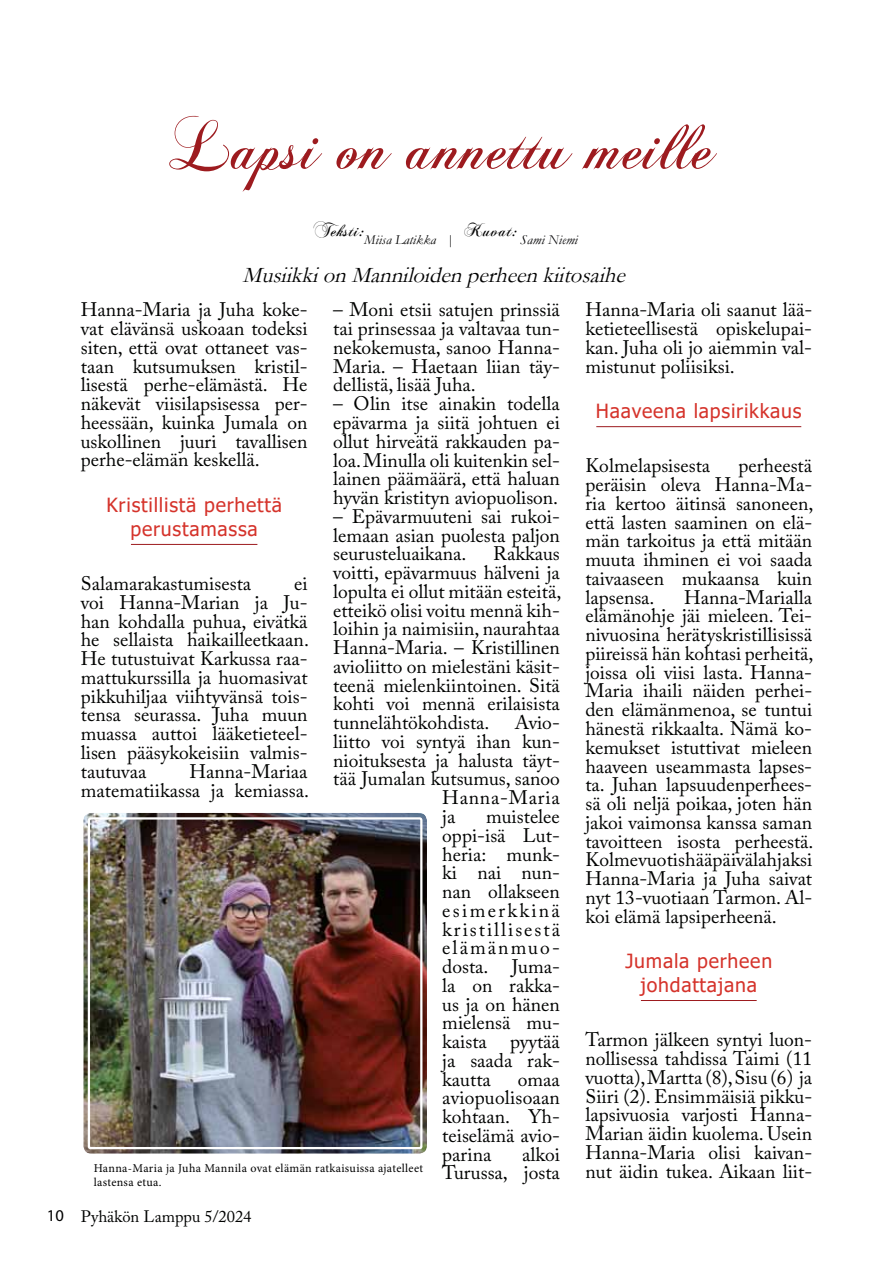
<style>
.page{position:relative;width:893px;height:1263px;background:#fff}
.page>*{position:absolute;margin:0;border:0;box-sizing:border-box;transform-origin:0 0}
.t1{font:66px "Chopin Script";letter-spacing:.01em;color:#9d1b1f}
.t2{font:italic 22.5px "Garamond";color:#000}
.t3{font:19.5px/18.8px "Adobe Caslon Pro";color:#000200;text-align:justify}
.t4{font:19.5px/24px "Tahoma";letter-spacing:.04em;color:#d5332b;text-align:center}
.t5{font:19.5px "Adobe Caslon Pro";letter-spacing:.04em;color:#000200}
.t6{font:18px "Chopin Script";letter-spacing:.04em;color:#000}
.t7{font:16.5px "Adobe Caslon Pro";color:#000200}
.t8{font:italic 13.5px "Garamond";letter-spacing:.01em;color:#000103}
.t9{font:12px/13.5px "Minion Pro";letter-spacing:.025em;color:#000}
.s1{font-family:"Myriad Pro";color:#000}
</style>
<div class="page">
<hr style="left:131px;top:544px;width:126px;height:1px;background:#9d1b1f">
<hr style="left:596px;top:426px;width:205px;height:1px;background:#9d1b1f">
<hr style="left:641px;top:1000px;width:116px;height:1px;background:#9d1b1f">
<img style="left:85px;top:814px;width:341px;height:338px">
<div style="left:77px;top:806px;width:357px;height:354px;border:7px solid #fff;border-radius:11px"></div>
<div style="left:88px;top:817px;width:334px;height:332px;border:2px solid #fff;border-radius:2px"></div>
<h1 class="t1" style="left:169px;top:107px;width:548px">Lapsi on annettu meille</h1>
<p class="t6" style="left:313px;top:219px;width:205px">Teksti:<sub>Miisa</sub> <sub>Latikka</sub> <sub>|</sub> Kuvat:</p>
<p class="t8" style="left:520px;top:230px;width:59px">Sami Niemi</p>
<p class="t2" style="left:243px;top:259px;width:391px">MusiikkionManniloidenperheenkiitosaihe</p>
<p class="t3" style="left:81px;top:300px;width:228px">Hanna-Maria ja Juha koke&shy;vat elävänsä uskoaan todeksi siten, että ovat ottaneet vas&shy;taan kutsumuksen kristil&shy;lisestä perhe-elämästä. He näkevät viisilapsisessa per&shy;heessään, kuinka Jumala on uskollinen juuri tavallisen perhe-elämän keskellä.</p>
<p class="t4" style="left:106px;top:494px;width:177px">Kristillistä perhettä perustamassa</p>
<p class="t3" style="left:81px;top:574px;width:172px">Salamarakastumisesta</p>
<p class="t3" style="left:333px;top:300px;width:228px">– Moni etsii satujen prinssiä tai prinsessaa ja valtavaa tun&shy;nekokemusta, sanoo Hanna-Maria. – Haetaan liian täy&shy;dellistä, lisää Juha.</p>
<p class="t3" style="left:333px;top:394px;width:228px">– Olin itse ainakin todella epävarma ja siitä johtuen ei ollut hirveätä rakkauden pa&shy;loa. Minulla oli kuitenkin sel&shy;lainen päämäärä, että haluan hyvän kristityn aviopuolison.</p>
<p class="t3" style="left:333px;top:507px;width:228px">– Epävarmuuteni sai rukoi&shy;lemaan asian puolesta paljon seurusteluaikana.</p>
<p class="t3" style="left:333px;top:544px;width:230px;text-indent:160px">Rakkaus voitti, epävarmuus hälveni ja lopulta ei ollut mitään esteitä, etteikö olisi voitu mennä kih&shy;loihin ja naimisiin, naurahtaa Hanna-Maria. – Kristillinen avioliitto on mielestäni käsit&shy;teenä mielenkiintoinen. Sitä kohti voi mennä erilaisista tunnelähtökohdista.</p>
<p class="t3" style="left:81px;top:574px;width:230px;text-indent:213px">ei voi Hanna-Marian ja Ju&shy;han kohdalla puhua, eivätkä he sellaista haikailleetkaan.<br>He tutustuivat Karkussa raa&shy;mattukurssilla ja huomasivat pikkuhiljaa viihtyvänsä tois&shy;tensa seurassa. Juha muun muassa auttoi lääketieteel&shy;lisen pääsykokeisiin valmis&shy;tautuvaa</p>
<p class="t3" style="left:515px;top:713px;width:47px">Avio-</p>
<p class="t3" style="left:333px;top:732px;width:228px">liitto voi syntyä ihan kun-</p>
<p class="t3" style="left:333px;top:751px;width:228px">nioituksesta ja halusta täyt-</p>
<p class="t3" style="left:333px;top:769px;width:228px">tää Jumalan kutsumus, sanoo</p>
<p class="t5" style="left:442px;top:786px;width:119px">Hanna-Maria</p>
<p class="t3" style="left:442px;top:807px;width:15px">ja</p>
<p class="t3" style="left:81px;top:762px;width:230px;text-align:right">Hanna-Mariaa matematiikassa ja kemiassa.</p>
<p class="t3" style="left:442px;top:807px;width:119px;text-indent:44px">muistelee oppi-isä Lut&shy;heria: munk&shy;ki nai nun&shy;nan ollakseen esimerkkinä kristillisestä elämänmuo&shy;dosta. Juma&shy;la on rakka&shy;us ja on hänen mielensä mu&shy;kaista pyytää ja saada rak&shy;kautta</p>
<p class="t3" style="left:442px;top:1069px;width:119px;text-indent:76px">omaa aviopuolisoaan kohtaan. Yh&shy;teiselämä avio&shy;parina</p>
<p class="t3" style="left:442px;top:1144px;width:119px;text-align:right">alkoi<br>Turussa, josta</p>
<p class="t9" style="left:94px;top:1162px;width:331px">Hanna-Maria ja Juha Mannila ovat elämän ratkaisuissa ajatelleet lastensa etua.</p>
<p class="t7" style="left:47px;top:1207px;width:206px"><span class="s1">10</span> Pyhäkön Lamppu 5/2024</p>
<p class="t3" style="left:585px;top:300px;width:228px">Hanna-Maria oli saanut lää&shy;ketieteellisestä opiskelupai&shy;kan. Juha oli jo aiemmin val&shy;mistunut poliisiksi.</p>
<p class="t4" style="left:596px;top:400px;width:207px">Haaveena lapsirikkaus</p>
<p class="t3" style="left:585px;top:456px;width:126px">Kolmelapsisesta</p>
<p class="t3" style="left:585px;top:456px;width:230px;text-indent:153px">perheestä peräisin oleva Hanna-Ma&shy;ria kertoo äitinsä sanoneen, että lasten saaminen on elä&shy;män tarkoitus ja että mitään muuta ihminen ei voi saada taivaaseen mukaansa kuin lapsensa.</p>
<p class="t3" style="left:585px;top:587px;width:230px;text-indent:99px">Hanna-Marialla elämänohje jäi mieleen. Tei&shy;nivuosina herätyskristillisissä piireissä hän kohtasi perheitä, joissa oli viisi lasta. Hanna-Maria ihaili näiden perhei&shy;den elämänmenoa, se tuntui hänestä rikkaalta. Nämä ko&shy;kemukset istuttivat mieleen haaveen useammasta lapses&shy;ta. Juhan lapsuudenperhees&shy;sä oli neljä poikaa, joten hän jakoi vaimonsa kanssa saman tavoitteen isosta perheestä.<br>Kolmevuotishääpäivälahjaksi Hanna-Maria ja Juha saivat nyt 13-vuotiaan Tarmon. Al&shy;koi elämä lapsiperheenä.</p>
<p class="t4" style="left:625px;top:950px;width:148px">Jumala perheen johdattajana</p>
<p class="t3" style="left:585px;top:1030px;width:228px">Tarmon jälkeen syntyi luon&shy;nollisessa tahdissa Taimi (11 vuotta), Martta (8), Sisu (6) ja Siiri (2). Ensimmäisiä pikku&shy;lapsivuosia varjosti Hanna-Marian äidin kuolema. Usein Hanna-Maria olisi kaivan&shy;nut äidin tukea. Aikaan liit-</p>
</div>
